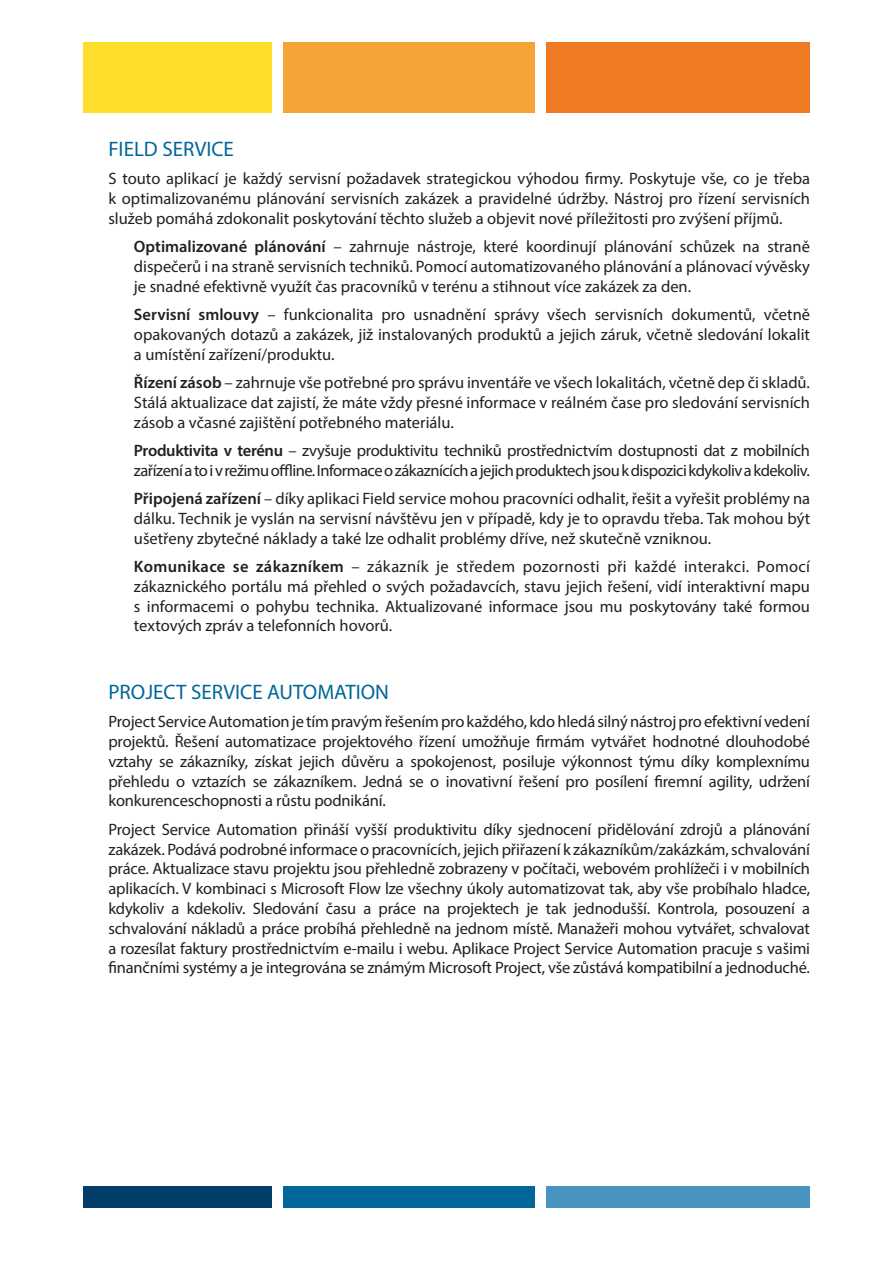
<style>
.page{position:relative;width:893px;height:1263px;background:#fff}
.page>*{position:absolute;margin:0;border:0;box-sizing:border-box;transform-origin:0 0}
.t1{font:21px "Myriad Pro";color:#01669a}
.t2{font:16.5px/19.8px "Myriad Pro";letter-spacing:-.005em;color:#231f20;text-align:justify}
.t3{font:16.5px/19.8px "Myriad Pro";letter-spacing:-.03em;color:#231f20}
.s1{font-weight:600}
</style>
<div class="page">
<div style="left:546px;top:43px;width:264px;height:70px;background:#ee7a23"></div>
<div style="left:283px;top:43px;width:252px;height:70px;background:#f3a434"></div>
<div style="left:83px;top:43px;width:188px;height:70px;background:#ffdd2b"></div>
<div style="left:546px;top:1186px;width:264px;height:21px;background:#4794c0"></div>
<div style="left:83px;top:1186px;width:188px;height:22px;background:#023c68"></div>
<div style="left:283px;top:1186px;width:252px;height:21px;background:#01669a"></div>
<p class="t1" style="left:108px;top:136px;width:127px">FIELD SERVICE</p>
<p class="t2" style="left:108px;top:169px;width:703px">S touto aplikací je každý servisní požadavek strategickou výhodou firmy. Poskytuje vše, co je třeba k optimalizovanému plánování servisních zakázek a pravidelné údržby. Nástroj pro řízení servisních služeb pomáhá zdokonalit poskytování těchto služeb a objevit nové příležitosti pro zvýšení příjmů.</p>
<p class="t2" style="left:134px;top:237px;width:678px"><span class="s1">Optimalizované plánování</span> – zahrnuje nástroje, které koordinují plánování schůzek na straně dispečerů i na straně servisních techniků. Pomocí automatizovaného plánování a plánovací vývěsky je snadné efektivně využít čas pracovníků v terénu a stihnout více zakázek za den.</p>
<p class="t2" style="left:134px;top:304px;width:678px"><span class="s1">Servisní smlouvy</span> – funkcionalita pro usnadnění správy všech servisních dokumentů, včetně opakovaných dotazů a zakázek, již instalovaných produktů a jejich záruk, včetně sledování lokalit a umístění zařízení/produktu.</p>
<p class="t2" style="left:134px;top:372px;width:678px"><span class="s1">Řízení zásob</span> – zahrnuje vše potřebné pro správu inventáře ve všech lokalitách, včetně dep či skladů.<br>Stálá aktualizace dat zajistí, že máte vždy přesné informace v reálném čase pro sledování servisních zásob a včasné zajištění potřebného materiálu.</p>
<p class="t3" style="left:134px;top:440px;width:678px"><span class="s1">Produktivita v terénu</span> – zvyšuje produktivitu techniků prostřednictvím dostupnosti dat z mobilních zařízení a to i v režimu offline. Informace o zákaznících a jejich produktech jsou k dispozici kdykoliv a kdekoliv.</p>
<p class="t2" style="left:134px;top:488px;width:678px"><span class="s1">Připojená zařízení</span> – díky aplikaci Field service mohou pracovníci odhalit, řešit a vyřešit problémy na dálku. Technik je vyslán na servisní návštěvu jen v případě, kdy je to opravdu třeba. Tak mohou být ušetřeny zbytečné náklady a také lze odhalit problémy dříve, než skutečně vzniknou.</p>
<p class="t2" style="left:134px;top:556px;width:678px"><span class="s1">Komunikace se zákazníkem</span> – zákazník je středem pozornosti při každé interakci. Pomocí zákaznického portálu má přehled o svých požadavcích, stavu jejich řešení, vidí interaktivní mapu s informacemi o pohybu technika. Aktualizované informace jsou mu poskytovány také formou textových zpráv a telefonních hovorů.</p>
<p class="t1" style="left:108px;top:679px;width:282px">PROJECT SERVICE AUTOMATION</p>
<p class="t2" style="left:108px;top:711px;width:703px">Project Service Automation je tím pravým řešením pro každého, kdo hledá silný nástroj pro efektivní vedení projektů. Řešení automatizace projektového řízení umožňuje firmám vytvářet hodnotné dlouhodobé vztahy se zákazníky, získat jejich důvěru a spokojenost, posiluje výkonnost týmu díky komplexnímu přehledu o vztazích se zákazníkem. Jedná se o inovativní řešení pro posílení firemní agility, udržení konkurenceschopnosti a růstu podnikání.</p>
<p class="t2" style="left:108px;top:819px;width:703px">Project Service Automation přináší vyšší produktivitu díky sjednocení přidělování zdrojů a plánování zakázek. Podává podrobné informace o pracovnících, jejich přiřazení k zákazníkům/zakázkám, schvalování práce. Aktualizace stavu projektu jsou přehledně zobrazeny v počítači, webovém prohlížeči i v mobilních aplikacích. V kombinaci s Microsoft Flow lze všechny úkoly automatizovat tak, aby vše probíhalo hladce, kdykoliv a kdekoliv. Sledování času a práce na projektech je tak jednodušší. Kontrola, posouzení a schvalování nákladů a práce probíhá přehledně na jednom místě. Manažeři mohou vytvářet, schvalovat a rozesílat faktury prostřednictvím e-mailu i webu. Aplikace Project Service Automation pracuje s vašimi finančními systémy a je integrována se známým Microsoft Project, vše zůstává kompatibilní a jednoduché.</p>
</div>
